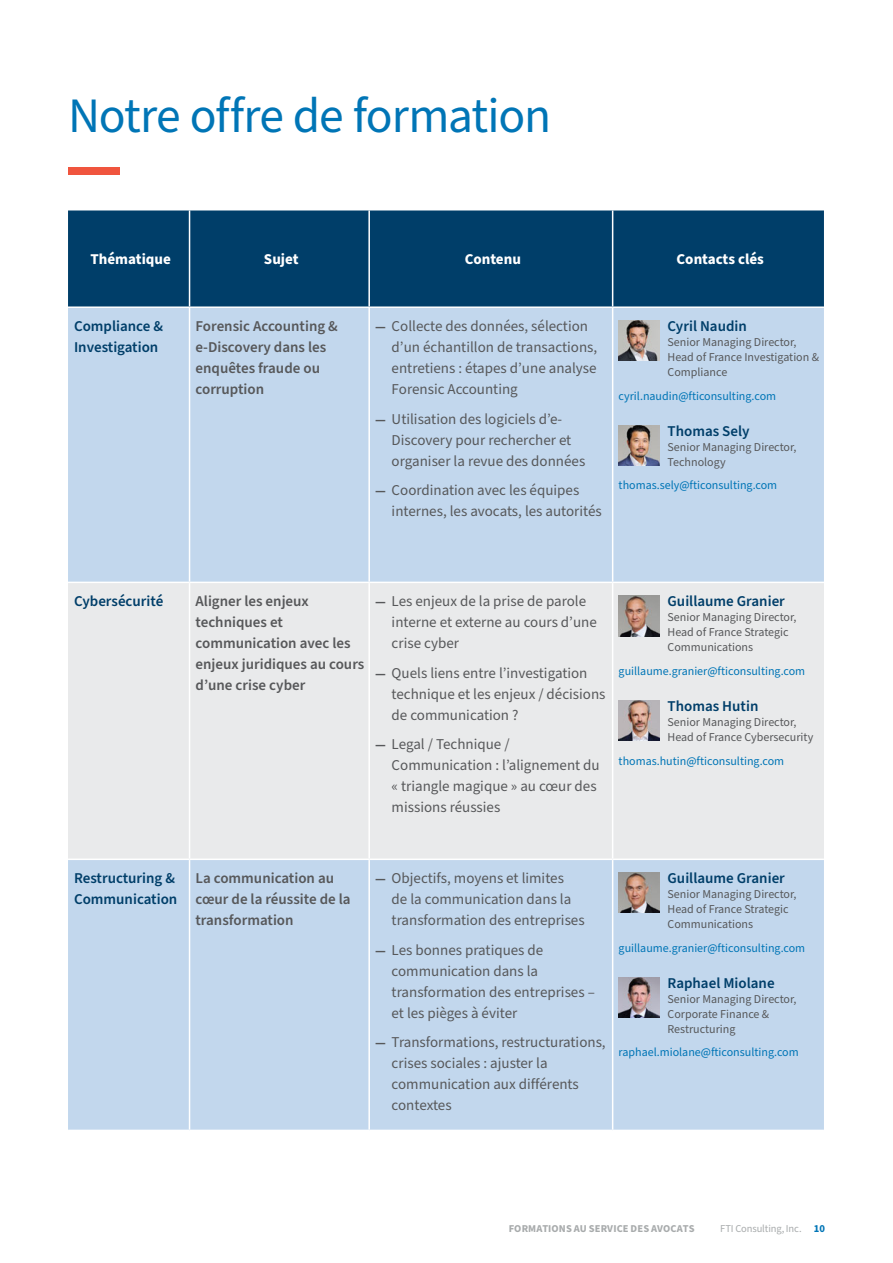
<style>
.page{position:relative;width:893px;height:1263px;background:#fff}
.page>*{position:absolute;margin:0;border:0;box-sizing:border-box;transform-origin:0 0}
.H1_Headline{font:49.5px "Source Sans Pro";letter-spacing:-.02em;color:#0075b6}
.t1{font:15px/21px "Source Sans Pro";color:#57585a}
.Bullets{font:600 15px/21px "Source Sans Pro";color:#57585a}
.Bullets-2{font:600 15px/21px "Source Sans Pro";color:#003e69}
.Body_copy{font:700 15px "Source Sans Pro";color:#fff}
.Bullets-3{font:12px/15px "Source Sans Pro";color:#57585a}
.Bullets-4{font:12px "Source Sans Pro";color:#0075b6}
.Footer_title{font:700 10.5px "Source Sans Pro";letter-spacing:.01em;color:#a8abac}
.Boilerplate{font:10.5px "Source Sans Pro";letter-spacing:-.01em;color:#a8abac}
.Folio{font:700 10.5px "Source Sans Pro";color:#0075b6}
.s1{font-weight:700;font-size:13.5px}
</style>
<div class="page">
<div style="left:68px;top:167px;width:51px;height:7px;background:#f0553e"></div>
<div style="left:68px;top:210px;width:756px;height:96px;background:#003e69"></div>
<div style="left:68px;top:308px;width:756px;height:822px;background:#c2d7ed"></div>
<div style="left:68px;top:583px;width:756px;height:275px;background:#e9eaeb"></div>
<hr style="left:189px;top:210px;width:1px;height:96px;background:#fff">
<hr style="left:368px;top:210px;width:2px;height:96px;background:#fff">
<hr style="left:612px;top:210px;width:1px;height:96px;background:#fff">
<hr style="left:189px;top:308px;width:1px;height:274px;background:#fff">
<hr style="left:368px;top:308px;width:2px;height:274px;background:#fff">
<hr style="left:612px;top:308px;width:1px;height:274px;background:#fff">
<hr style="left:189px;top:583px;width:1px;height:275px;background:#fff">
<hr style="left:368px;top:583px;width:2px;height:275px;background:#fff">
<hr style="left:612px;top:583px;width:1px;height:275px;background:#fff">
<hr style="left:189px;top:860px;width:1px;height:270px;background:#fff">
<hr style="left:368px;top:860px;width:2px;height:270px;background:#fff">
<hr style="left:612px;top:860px;width:1px;height:270px;background:#fff">
<hr style="left:68px;top:582px;width:122px;height:1px;background:#fff">
<hr style="left:190px;top:582px;width:179px;height:1px;background:#fff">
<hr style="left:369px;top:582px;width:244px;height:1px;background:#fff">
<hr style="left:613px;top:582px;width:211px;height:1px;background:#fff">
<hr style="left:68px;top:858px;width:122px;height:2px;background:#fff">
<hr style="left:190px;top:858px;width:179px;height:2px;background:#fff">
<hr style="left:369px;top:858px;width:244px;height:2px;background:#fff">
<hr style="left:613px;top:858px;width:211px;height:2px;background:#fff">
<img style="left:619px;top:320px;width:40px;height:41px">
<img style="left:619px;top:425px;width:40px;height:41px">
<img style="left:619px;top:596px;width:40px;height:40px">
<img style="left:619px;top:700px;width:40px;height:41px">
<img style="left:619px;top:872px;width:40px;height:41px">
<img style="left:619px;top:977px;width:40px;height:41px">
<p class="H1_Headline" style="left:68px;top:83px;width:485px">Notre offre de formation</p>
<p class="Body_copy" style="left:91px;top:248px;width:82px">Thématique</p>
<p class="Body_copy" style="left:264px;top:248px;width:36px">Sujet</p>
<p class="Body_copy" style="left:465px;top:248px;width:58px">Contenu</p>
<p class="Body_copy" style="left:677px;top:248px;width:89px">Contacts clés</p>
<p class="Bullets-2" style="left:74px;top:316px;width:91px">Compliance &amp;<br>Investigation</p>
<p class="Bullets" style="left:196px;top:316px;width:144px">Forensic Accounting &amp; e-Discovery dans les enquêtes fraude ou corruption</p>
<p class="t1" style="left:392px;top:316px;width:207px;text-indent:-16px"><span class="s1">—</span> Collecte des données, sélection d’un échantillon de transactions, entretiens : étapes d’une analyse<br>Forensic Accounting</p>
<p class="t1" style="left:392px;top:409px;width:195px;text-indent:-16px"><span class="s1">—</span> Utilisation des logiciels d’e-<br>Discovery pour rechercher et organiser la revue des données</p>
<p class="t1" style="left:392px;top:480px;width:212px;text-indent:-16px"><span class="s1">—</span> Coordination avec les équipes internes, les avocats, les autorités</p>
<p class="Bullets-2" style="left:667px;top:316px;width:81px">Cyril Naudin</p>
<p class="Bullets-3" style="left:667px;top:335px;width:153px">Senior Managing Director,<br>Head of France Investigation &amp;<br>Compliance</p>
<p class="Bullets-4" style="left:619px;top:388px;width:159px">cyril.naudin@fticonsulting.com</p>
<p class="Bullets-2" style="left:667px;top:421px;width:84px">Thomas Sely</p>
<p class="Bullets-3" style="left:667px;top:440px;width:131px">Senior Managing Director,<br>Technology</p>
<p class="Bullets-4" style="left:619px;top:477px;width:160px">thomas.sely@fticonsulting.com</p>
<p class="Bullets-2" style="left:74px;top:591px;width:91px">Cybersécurité</p>
<p class="Bullets" style="left:196px;top:591px;width:170px">Aligner les enjeux techniques et communication avec les enjeux juridiques au cours d’une crise cyber</p>
<p class="t1" style="left:392px;top:591px;width:207px;text-indent:-16px"><span class="s1">—</span> Les enjeux de la prise de parole interne et externe au cours d’une crise cyber</p>
<p class="t1" style="left:392px;top:663px;width:215px;text-indent:-16px"><span class="s1">—</span> Quels liens entre l’investigation technique et les enjeux / décisions de communication ?</p>
<p class="t1" style="left:392px;top:734px;width:210px;text-indent:-16px"><span class="s1">—</span> Legal / Technique /<br>Communication : l’alignement du « triangle magique » au cœur des missions réussies</p>
<p class="Bullets-2" style="left:667px;top:591px;width:119px">Guillaume Granier</p>
<p class="Bullets-3" style="left:667px;top:610px;width:131px">Senior Managing Director,<br>Head of France Strategic<br>Communications</p>
<p class="Bullets-4" style="left:619px;top:663px;width:188px">guillaume.granier@fticonsulting.com</p>
<p class="Bullets-2" style="left:667px;top:696px;width:92px">Thomas Hutin</p>
<p class="Bullets-3" style="left:667px;top:715px;width:147px">Senior Managing Director,<br>Head of France Cybersecurity</p>
<p class="Bullets-4" style="left:619px;top:752px;width:167px">thomas.hutin@fticonsulting.com</p>
<p class="Bullets-2" style="left:74px;top:868px;width:105px">Restructuring &amp;<br>Communication</p>
<p class="Bullets" style="left:196px;top:868px;width:157px">La communication au cœur de la réussite de la transformation</p>
<p class="t1" style="left:392px;top:868px;width:195px;text-indent:-16px"><span class="s1">—</span> Objectifs, moyens et limites<br>de la communication dans la transformation des entreprises</p>
<p class="t1" style="left:392px;top:940px;width:205px;text-indent:-16px"><span class="s1">—</span> Les bonnes pratiques de communication dans la transformation des entreprises – et les pièges à éviter</p>
<p class="t1" style="left:392px;top:1032px;width:216px;text-indent:-16px"><span class="s1">—</span> Transformations, restructurations, crises sociales : ajuster la communication aux différents contextes</p>
<p class="Bullets-2" style="left:667px;top:868px;width:119px">Guillaume Granier</p>
<p class="Bullets-3" style="left:667px;top:887px;width:131px">Senior Managing Director,<br>Head of France Strategic<br>Communications</p>
<p class="Bullets-4" style="left:619px;top:940px;width:188px">guillaume.granier@fticonsulting.com</p>
<p class="Bullets-2" style="left:667px;top:973px;width:109px">Raphael Miolane</p>
<p class="Bullets-3" style="left:667px;top:992px;width:131px">Senior Managing Director,<br>Corporate Finance &amp;<br>Restructuring</p>
<p class="Bullets-4" style="left:619px;top:1044px;width:182px">raphael.miolane@fticonsulting.com</p>
<p class="Footer_title" style="left:509px;top:1221px;width:187px">FORMATIONS AU SERVICE DES AVOCATS</p>
<p class="Boilerplate" style="left:720px;top:1221px;width:83px">FTI Consulting, Inc.</p>
<p class="Folio" style="left:814px;top:1221px;width:12px">10</p>
</div>
